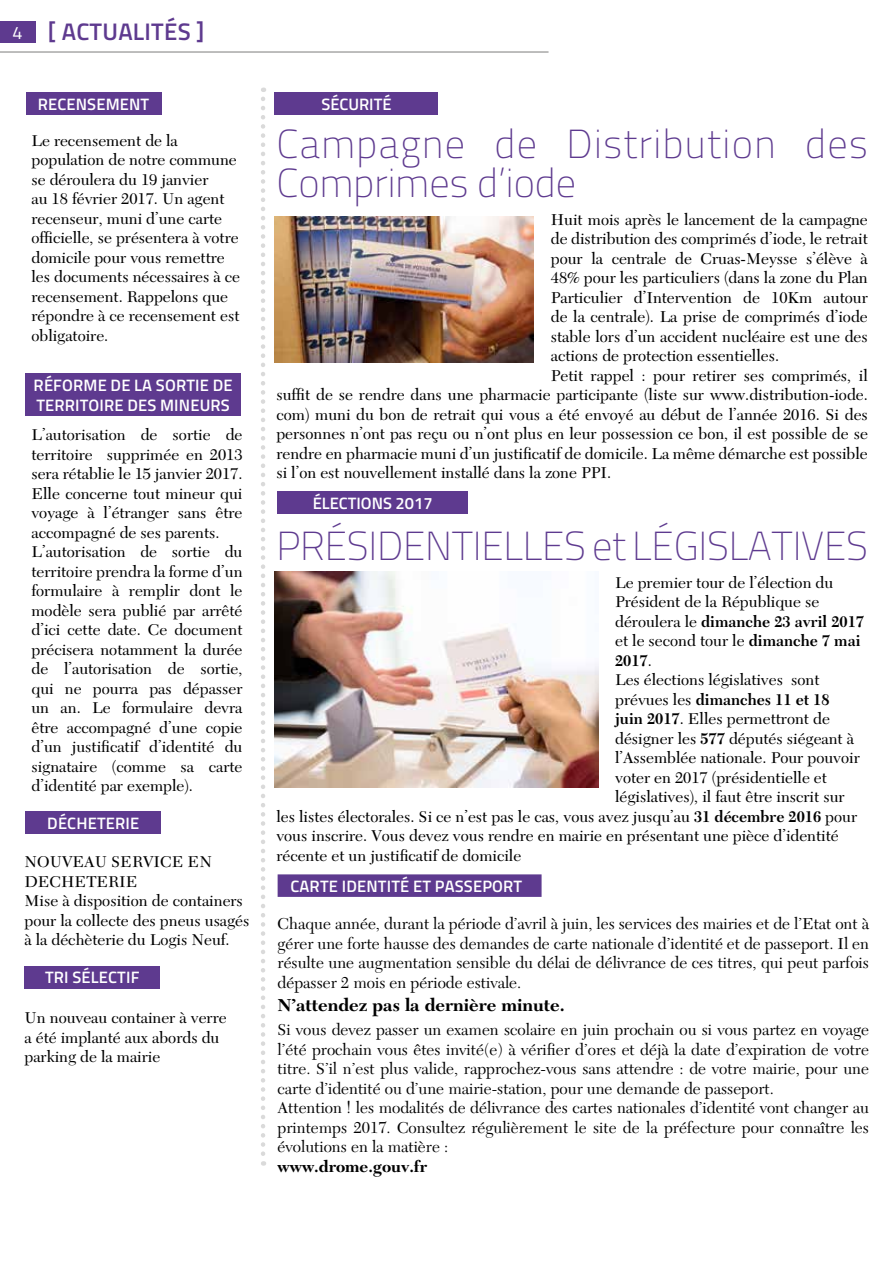
<style>
.page{position:relative;width:893px;height:1263px;background:#fff}
.page>*{position:absolute;margin:0;border:0;box-sizing:border-box;transform-origin:0 0}
.t1{font:100 40.5px/39px "Titillium";letter-spacing:.035em;color:#5e3a8f}
.t2{font:100 40.5px "Titillium";color:#5e3a8f}
.t3{font:600 24px "Titillium";letter-spacing:.01em;color:#5e3a8f}
.t4{font:700 18px "New Caledonia";color:#000}
.t5{font:16.5px/19.5px "New Caledonia";color:#000;text-align:justify}
.t6{font:16.5px "Transitional 511 BT";color:#000}
.t7{font:600 16.5px/19.8px "Titillium";letter-spacing:.01em;color:#fff}
.t8{font:700 16.5px "New Caledonia";color:#000}
.t9{font:16.35px/19.5px "Transitional 511 BT";color:#000}
.t10{font:700 16.35px "Transitional 511 BT";color:#000}
.s1{font-weight:400;font-size:18px;color:#fff}
.s2{font-weight:400}
.s3{font-weight:700}
</style>
<div class="page">
<div style="left:0;top:21px;width:35px;height:21px;background:#5e3a8f"></div>
<hr style="left:0;top:51px;width:549px;height:2px;background:#a8a8a7">
<div style="left:275px;top:92px;width:163px;height:23px;background:#5e3a8f"></div>
<div style="left:278px;top:491px;width:190px;height:22px;background:#5e3a8f"></div>
<div style="left:278px;top:874px;width:264px;height:23px;background:#5e3a8f"></div>
<svg style="left:261px;top:99px;width:4px;height:1067px"></svg>
<div style="left:26px;top:92px;width:135px;height:23px;background:#5e3a8f"></div>
<div style="left:25px;top:373px;width:216px;height:43px;background:#5e3a8f"></div>
<img style="left:275px;top:217px;width:259px;height:145px">
<img style="left:275px;top:572px;width:323px;height:215px">
<div style="left:25px;top:811px;width:136px;height:22px;background:#5e3a8f"></div>
<div style="left:24px;top:966px;width:136px;height:22px;background:#5e3a8f"></div>
<h2 class="t3" style="left:12px;top:14px;width:193px"><span class="s1">4</span> [ ACTUALITÉS ]</h2>
<p class="t7" style="left:38px;top:93px;width:113px">RECENSEMENT</p>
<p class="t9" style="left:31px;top:130px;width:210px">Le recensement de la population de notre commune se déroulera du 19 janvier<br>au 18 février 2017. Un agent recenseur, muni d’une carte officielle, se présentera à votre domicile pour vous remettre les documents nécessaires à ce recensement. Rappelons que répondre à ce recensement est obligatoire.</p>
<p class="t7" style="left:34px;top:374px;width:200px">RÉFORME DE LA SORTIE DE<br>TERRITOIRE DES MINEURS</p>
<p class="t9" style="left:31px;top:425px;width:213px">L’autorisation de sortie de territoire supprimée en 2013 sera rétablie le 15 janvier 2017.<br>Elle concerne tout mineur qui voyage à l’étranger sans être accompagné de ses parents.<br>L’autorisation de sortie du territoire prendra la forme d’un formulaire à remplir dont le modèle sera publié par arrêté d’ici cette date. Ce document précisera notamment la durée de l’autorisation de sortie, qui ne pourra pas dépasser un an. Le formulaire devra être accompagné d’une copie d’un justificatif d’identité du signataire (comme sa carte d’identité par exemple).</p>
<p class="t7" style="left:47px;top:812px;width:93px">DÉCHETERIE</p>
<p class="t9" style="left:24px;top:852px;width:226px">NOUVEAU SERVICE EN<br>DECHETERIE<br>Mise à disposition de containers pour la collecte des pneus usagés à la déchèterie du Logis Neuf.</p>
<p class="t7" style="left:45px;top:967px;width:96px">TRI SÉLECTIF</p>
<p class="t9" style="left:24px;top:1008px;width:204px">Un nouveau container à verre a été implanté aux abords du parking de la mairie</p>
<p class="t7" style="left:321px;top:93px;width:72px">SÉCURITÉ</p>
<h1 class="t1" style="left:276px;top:122px;width:593px">Campagne de Distribution des<br>Comprimes d’iode</h1>
<p class="t6" style="left:551px;top:209px;width:318px">Huit mois après le lancement de la campagne</p>
<p class="t6" style="left:551px;top:229px;width:318px">de distribution des comprimés d’iode, le retrait</p>
<p class="t6" style="left:551px;top:248px;width:318px">pour la centrale de Cruas-Meysse s’élève à</p>
<p class="t6" style="left:551px;top:268px;width:318px">48% pour les particuliers (dans la zone du Plan</p>
<p class="t6" style="left:551px;top:287px;width:318px">Particulier d’Intervention de 10Km autour</p>
<p class="t6" style="left:551px;top:307px;width:318px">de la centrale). La prise de comprimés d’iode</p>
<p class="t6" style="left:551px;top:326px;width:318px">stable lors d’un accident nucléaire est une des</p>
<p class="t6" style="left:551px;top:346px;width:230px">actions de protection essentielles.</p>
<p class="t6" style="left:551px;top:365px;width:318px">Petit rappel : pour retirer ses comprimés, il</p>
<p class="t6" style="left:276px;top:385px;width:593px">suffit de se rendre dans une pharmacie participante (liste sur www.distribution-iode.</p>
<p class="t6" style="left:276px;top:404px;width:593px">com) muni du bon de retrait qui vous a été envoyé au début de l’année 2016. Si des</p>
<p class="t6" style="left:276px;top:424px;width:593px">personnes n’ont pas reçu ou n’ont plus en leur possession ce bon, il est possible de se</p>
<p class="t6" style="left:276px;top:443px;width:593px">rendre en pharmacie muni d’un justificatif de domicile. La même démarche est possible</p>
<p class="t6" style="left:276px;top:463px;width:336px">si l’on est nouvellement installé dans la zone PPI.</p>
<p class="t7" style="left:313px;top:492px;width:121px">ÉLECTIONS 2017</p>
<h1 class="t2" style="left:276px;top:517px;width:593px">PRÉSIDENTIELLES et LÉGISLATIVES</h1>
<p class="t9" style="left:615px;top:572px;width:220px">Le premier tour de l’élection du</p>
<p class="t9" style="left:615px;top:592px;width:206px">Président de la République se</p>
<p class="t10" style="left:615px;top:611px;width:250px"><span class="s2">déroulera le</span> dimanche 23 avril 2017</p>
<p class="t9" style="left:615px;top:631px;width:247px">et le second tour le <span class="s3">dimanche 7 mai</span></p>
<p class="t10" style="left:615px;top:650px;width:38px">2017<span class="s2">.</span></p>
<p class="t9" style="left:615px;top:670px;width:206px">Les élections législatives sont</p>
<p class="t10" style="left:615px;top:689px;width:216px"><span class="s2">prévues les</span> dimanches 11 et 18</p>
<p class="t9" style="left:615px;top:709px;width:216px"><span class="s3">juin 2017</span>. Elles permettront de</p>
<p class="t9" style="left:615px;top:728px;width:240px">désigner les <span class="s3">577</span> députés siégeant à</p>
<p class="t9" style="left:615px;top:748px;width:246px">l’Assemblée nationale. Pour pouvoir</p>
<p class="t9" style="left:615px;top:767px;width:213px">voter en 2017 (présidentielle et</p>
<p class="t9" style="left:615px;top:787px;width:231px">législatives), il faut être inscrit sur</p>
<p class="t9" style="left:276px;top:806px;width:582px">les listes électorales. Si ce n’est pas le cas, vous avez jusqu’au <span class="s3">31 décembre 2016</span> pour</p>
<p class="t9" style="left:276px;top:826px;width:564px">vous inscrire. Vous devez vous rendre en mairie en présentant une pièce d’identité</p>
<p class="t9" style="left:276px;top:845px;width:246px">récente et un justificatif de domicile</p>
<p class="t7" style="left:290px;top:876px;width:233px">CARTE IDENTITÉ ET PASSEPORT</p>
<p class="t5" style="left:278px;top:914px;width:593px">Chaque année, durant la période d’avril à juin, les services des mairies et de l’Etat ont à gérer une forte hausse des demandes de carte nationale d’identité et de passeport. Il en résulte une augmentation sensible du délai de délivrance de ces titres, qui peut parfois dépasser 2 mois en période estivale.</p>
<p class="t4" style="left:278px;top:995px;width:289px">N’attendez pas la dernière minute.</p>
<p class="t5" style="left:278px;top:1020px;width:593px;text-align:left">Si vous devez passer un examen scolaire en juin prochain ou si vous partez en voyage l’été prochain vous êtes invité(e) à vérifier d’ores et déjà la date d’expiration de votre titre. S’il n’est plus valide, rapprochez-vous sans attendre : de votre mairie, pour une carte d’identité ou d’une mairie-station, pour une demande de passeport.<br>Attention ! les modalités de délivrance des cartes nationales d’identité vont changer au printemps 2017. Consultez régulièrement le site de la préfecture pour connaître les évolutions en la matière :</p>
<p class="t8" style="left:278px;top:1156px;width:151px">www.drome.gouv.fr</p>
</div>
